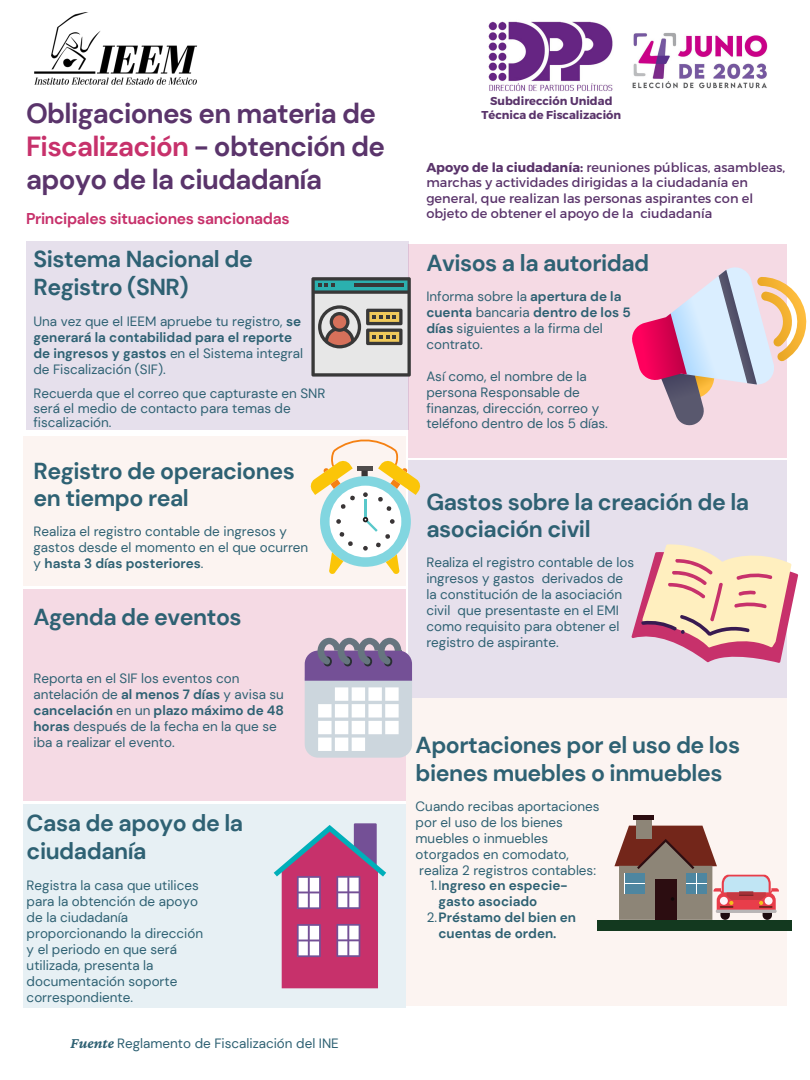
<style>
.page{position:relative;width:810px;height:1080px;background:#fff}
.page>*{position:absolute;margin:0;border:0;box-sizing:border-box;transform-origin:0 0}
.t1{font:700 27.69px/32.8px "DM Sans";letter-spacing:-.025em;color:#5a346b}
.t2{font:700 23.06px/27.6px "DM Sans";letter-spacing:-.02em;color:#2e6173}
.t3{font:700 15.62px "DM Sans";letter-spacing:-.02em;color:#c7316b}
.t4{font:13.5px/15.9px "DM Sans";color:#2e6173}
.t5{font:13.44px/15.9px "DM Sans";color:#2e6173}
.t6{font:700 13.44px "DM Sans";color:#2e6173}
.t7{font:12.94px/15.5px "Montserrat";color:#5a346b}
.t8{font:700 11.44px/13.6px "Montserrat";color:#5a346b;text-align:center}
.s1{color:#c7316b}
.s2{font-weight:700}
.s3{font-family:"Crimson Pro";font-weight:700;font-style:italic;font-size:15.38px}
.s4{font-weight:400}
</style>
<div class="page">
<div style="left:23px;top:436px;width:382px;height:150px;background:#fcf4f1"></div>
<div style="left:408px;top:244px;width:379px;height:213px;background:#f5dae4"></div>
<div style="left:408px;top:461px;width:379px;height:237px;background:#e6e0ec"></div>
<div style="left:23px;top:589px;width:382px;height:212px;background:#f5dae4"></div>
<div style="left:23px;top:804px;width:382px;height:204px;background:#e7f0f4"></div>
<div style="left:26px;top:241px;width:382px;height:189px;background:#e6e0ec"></div>
<img style="left:632px;top:33px;width:136px;height:56px">
<img style="left:488px;top:21px;width:125px;height:70px">
<svg style="left:311px;top:277px;width:100px;height:100px"></svg>
<hr style="left:355px;top:284px;width:49px;height:3px;background:#383838">
<div style="left:320px;top:476px;width:91px;height:91px;background:#82d6e0;border-radius:50%"></div>
<div style="left:330px;top:486px;width:71px;height:71px;background:#fff;border-radius:50%"></div>
<hr style="left:364px;top:499px;width:3px;height:21px;background:#59c8ca">
<svg style="left:329px;top:552px;width:14px;height:22px"></svg>
<svg style="left:336px;top:519px;width:5px;height:5px"></svg>
<svg style="left:363px;top:517px;width:37px;height:57px"></svg>
<svg style="left:310px;top:436px;width:111px;height:75px"></svg>
<svg style="left:339px;top:532px;width:14px;height:14px"></svg>
<div style="left:406px;top:698px;width:381px;height:307px;background:#fcf4f1"></div>
<svg style="left:305px;top:638px;width:107px;height:120px;background:#bebbcd"></svg>
<svg style="left:631px;top:544px;width:167px;height:119px"></svg>
<svg style="left:274px;top:823px;width:112px;height:165px"></svg>
<svg style="left:632px;top:267px;width:175px;height:159px"></svg>
<div style="left:598px;top:920px;width:194px;height:11px;background:#13391f"></div>
<div style="left:636px;top:817px;width:15px;height:22px;background:#8d8577"></div>
<div style="left:633px;top:815px;width:21px;height:5px;background:#2c0d11"></div>
<svg style="left:614px;top:826px;width:165px;height:94px"></svg>
<img style="left:34px;top:12px;width:163px;height:73px">
<h1 class="t1" style="left:26px;top:97px;width:361px">Obligaciones en materia de<br><span class="s1">Fiscalización</span> - obtención de apoyo de la ciudadanía</h1>
<p class="t3" style="left:26px;top:208px;width:265px">Principales situaciones sancionadas</p>
<h2 class="t2" style="left:33px;top:245px;width:221px">Sistema Nacional de<br>Registro (SNR)</h2>
<p class="t5" style="left:33px;top:314px;width:271px">Una vez que el IEEM apruebe tu registro, <span class="s2">se generará la contabilidad para el reporte de ingresos y gastos</span> en el Sistema integral de Fiscalización (SIF).</p>
<p class="t5" style="left:33px;top:387px;width:294px;line-height:14.5px">Recuerda que el correo que capturaste en SNR será el medio de contacto para temas de fiscalización.</p>
<h2 class="t2" style="left:33px;top:457px;width:263px">Registro de operaciones en tiempo real</h2>
<p class="t5" style="left:33px;top:524px;width:276px">Realiza el registro contable de ingresos y gastos desde el momento en el que ocurren y <span class="s2">hasta 3 días posteriores</span>.</p>
<h2 class="t2" style="left:33px;top:603px;width:210px">Agenda de eventos</h2>
<p class="t5" style="left:33px;top:670px;width:252px">Reporta en el SIF los eventos con antelación de <span class="s2">al menos 7 días</span> y avisa su <span class="s2">cancelación</span> en un <span class="s2">plazo máximo de 48 horas</span> después de la fecha en la que se iba a realizar el evento.</p>
<h2 class="t2" style="left:27px;top:810px;width:218px">Casa de apoyo de la ciudadanía</h2>
<p class="t4" style="left:27px;top:877px;width:178px">Registra la casa que utilices para la obtención de apoyo de la ciudadanía proporcionando la dirección y el periodo en que será utilizada, presenta la documentación soporte correspondiente.</p>
<p class="t4" style="left:71px;top:1035px;width:270px"><span class="s3">Fuente</span> Reglamento de Fiscalización del INE</p>
<p class="t8" style="left:482px;top:94px;width:141px">Subdirección Unidad<br>Técnica de Fiscalización</p>
<p class="t7" style="left:426px;top:159px;width:360px"><span class="s2">Apoyo de la ciudadanía:</span> reuniones públicas, asambleas, marchas y actividades dirigidas a la ciudadanía en general, que realizan las personas aspirantes con el objeto de obtener el apoyo de la ciudadanía</p>
<h2 class="t2" style="left:426px;top:249px;width:225px">Avisos a la autoridad</h2>
<p class="t5" style="left:426px;top:288px;width:206px">Informa sobre la <span class="s2">apertura de la cuenta</span> bancaria <span class="s2">dentro de los 5 días</span> siguientes a la firma del contrato.</p>
<p class="t5" style="left:426px;top:368px;width:183px">Así como, el nombre de la persona Responsable de finanzas, dirección, correo y teléfono dentro de los 5 días.</p>
<h2 class="t2" style="left:426px;top:488px;width:324px">Gastos sobre la creación de la asociación civil</h2>
<p class="t4" style="left:426px;top:554px;width:209px">Realiza el registro contable de los ingresos y gastos derivados de la constitución de la asociación civil que presentaste en el EMI como requisito para obtener el registro de aspirante.</p>
<h2 class="t2" style="left:416px;top:731px;width:326px">Aportaciones por el uso de los bienes muebles o inmuebles</h2>
<p class="t5" style="left:416px;top:798px;width:185px">Cuando recibas aportaciones por el uso de los bienes muebles o inmuebles otorgados en comodato, realiza 2 registros contables:</p>
<p class="t6" style="left:430px;top:877px;width:139px"><span class="s4">1.I</span>ngreso en especie-</p>
<p class="t6" style="left:439px;top:893px;width:100px">gasto asociado</p>
<p class="t6" style="left:427px;top:909px;width:151px"><span class="s4">2.</span>Préstamo del bien en</p>
<p class="t6" style="left:439px;top:925px;width:119px">cuentas de orden.</p>
</div>
